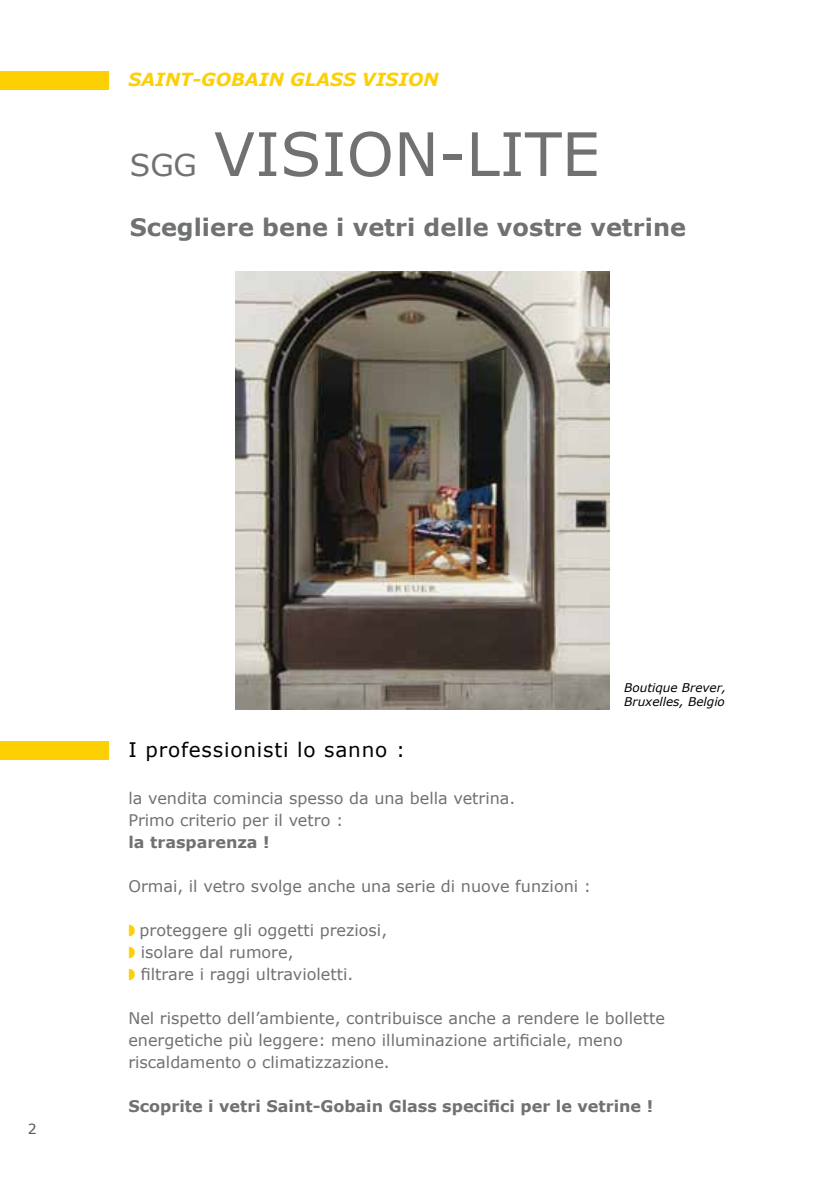
<style>
.page{position:relative;width:840px;height:1191px;background:#fff}
.page>*{position:absolute;margin:0;border:0;box-sizing:border-box;transform-origin:0 0}
.t1{font:60px "Verdana";color:#707172}
.t2{font:700 24px "Verdana";color:#707172}
.t3{font:20px "Verdana";letter-spacing:.04em;color:#000}
.t4{font:italic 700 18px "Verdana";color:#fdd006}
.t5{font:16px/22px "Verdana";color:#707172}
.t6{font:700 16px "Verdana";color:#707172}
.t7{font:14px "Verdana";color:#58585a}
.t8{font:italic 12px/14.4px "Verdana";color:#000}
.s1{font-size:30px}
.s2{color:#fdd006}
</style>
<div class="page">
<div style="left:0;top:71px;width:108px;height:19px;background:#fdd006"></div>
<div style="left:0;top:741px;width:108px;height:19px;background:#fdd006"></div>
<img style="left:236px;top:271px;width:373px;height:438px">
<p class="t4" style="left:128px;top:68px;width:312px">SAINT-GOBAIN GLASS VISION</p>
<h1 class="t1" style="left:130px;top:116px;width:471px"><span class="s1">SGG</span> VISION-LITE</h1>
<h2 class="t2" style="left:130px;top:211px;width:557px">Scegliere bene i vetri delle vostre vetrine</h2>
<p class="t7" style="left:28px;top:1119px;width:10px">2</p>
<p class="t8" style="left:624px;top:680px;width:103px">Boutique Brever,<br>Bruxelles, Belgio</p>
<p class="t3" style="left:128px;top:737px;width:278px">I professionisti lo sanno :</p>
<p class="t5" style="left:128px;top:787px;width:388px">la vendita comincia spesso da una bella vetrina.<br>Primo criterio per il vetro :</p>
<p class="t6" style="left:128px;top:832px;width:143px">la trasparenza !</p>
<p class="t5" style="left:128px;top:875px;width:464px">Ormai, il vetro svolge anche una serie di nuove funzioni :</p>
<p class="t5" style="left:128px;top:919px;width:260px"><span class="s2">◗</span> proteggere gli oggetti preziosi, <span class="s2">◗</span> isolare dal rumore,<br><span class="s2">◗</span> filtrare i raggi ultravioletti.</p>
<p class="t5" style="left:128px;top:1007px;width:537px">Nel rispetto dell’ambiente, contribuisce anche a rendere le bollette energetiche più leggere: meno illuminazione artificiale, meno riscaldamento o climatizzazione.</p>
<p class="t6" style="left:128px;top:1096px;width:526px">Scoprite i vetri Saint-Gobain Glass specifici per le vetrine !</p>
</div>
